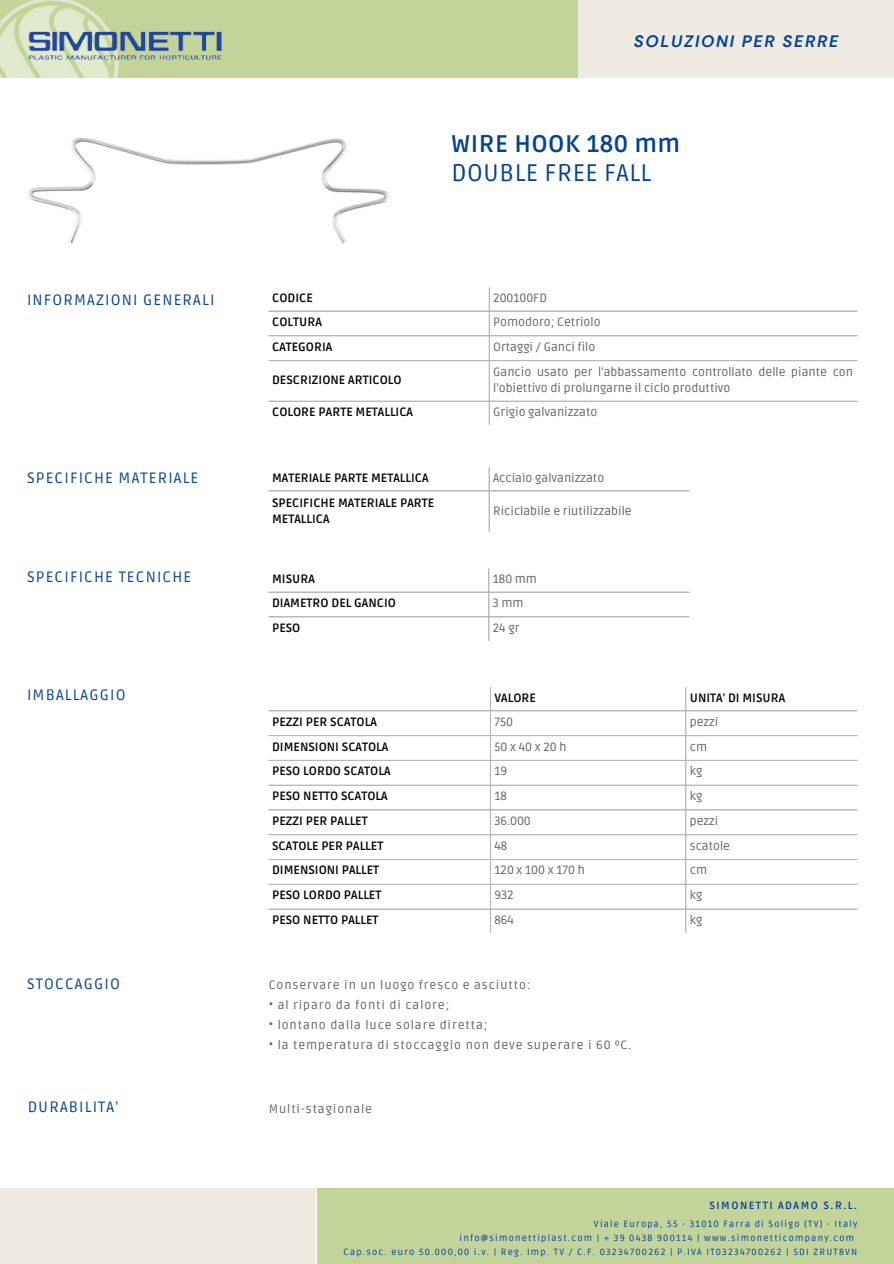
<style>
.page{position:relative;width:894px;height:1264px;background:#fff}
.page>*{position:absolute;margin:0;border:0;box-sizing:border-box;transform-origin:0 0}
.t1{font:24px "Ruda";letter-spacing:.02em;color:#044293}
.t2{font:700 24px "Ruda";letter-spacing:.02em;color:#044293}
.t3{font:italic 700 16.5px "DM Sans";letter-spacing:.1em;color:#044293}
.t4{font:15px "Ruda";letter-spacing:.075em;color:#044293}
.t5{font:700 12px/16px "Ruda";color:#000}
.t6{font:12px/16px "Ruda";color:#646361}
.t7{font:12px "Ruda";letter-spacing:.075em;color:#646361}
.t8{font:12px "Ruda";letter-spacing:.225em;color:#646361}
.t9{font:700 10.5px "Ruda";letter-spacing:.14em;color:#044293}
.t10{font:9px "Ruda";letter-spacing:.14em;color:#044293}
</style>
<div class="page">
<hr style="left:488px;top:568px;width:1px;height:73px;background:#b7b7b4">
<hr style="left:268px;top:591px;width:421px;height:1px;background:#b7b7b4">
<hr style="left:268px;top:616px;width:421px;height:1px;background:#b7b7b4">
<hr style="left:490px;top:687px;width:1px;height:245px;background:#b7b7b4">
<hr style="left:685px;top:687px;width:1px;height:245px;background:#b7b7b4">
<hr style="left:268px;top:710px;width:588px;height:1px;background:#b7b7b4">
<hr style="left:268px;top:735px;width:588px;height:1px;background:#b7b7b4">
<hr style="left:268px;top:759px;width:588px;height:2px;background:#b7b7b4">
<hr style="left:268px;top:784px;width:588px;height:1px;background:#b7b7b4">
<hr style="left:268px;top:809px;width:588px;height:1px;background:#b7b7b4">
<hr style="left:268px;top:834px;width:588px;height:1px;background:#b7b7b4">
<hr style="left:268px;top:859px;width:588px;height:1px;background:#b7b7b4">
<hr style="left:268px;top:883px;width:588px;height:1px;background:#b7b7b4">
<hr style="left:268px;top:908px;width:588px;height:1px;background:#b7b7b4">
<hr style="left:488px;top:287px;width:1px;height:138px;background:#b7b7b4">
<hr style="left:268px;top:310px;width:588px;height:1px;background:#b7b7b4">
<hr style="left:268px;top:335px;width:588px;height:1px;background:#b7b7b4">
<hr style="left:268px;top:360px;width:588px;height:1px;background:#b7b7b4">
<hr style="left:268px;top:400px;width:588px;height:2px;background:#b7b7b4">
<hr style="left:488px;top:467px;width:1px;height:64px;background:#b7b7b4">
<hr style="left:268px;top:490px;width:421px;height:1px;background:#b7b7b4">
<div style="left:317px;top:1188px;width:576px;height:75px;background:#c3d49a"></div>
<div style="left:0;top:1188px;width:316px;height:75px;background:#efebe2"></div>
<div style="left:577px;top:0;width:316px;height:77px;background:#efebe2"></div>
<div style="left:0;top:0;width:577px;height:77px;background:#c3d49a"></div>
<img style="left:0;top:0;width:120px;height:78px">
<img style="left:27px;top:26px;width:195px;height:40px">
<img style="left:28px;top:137px;width:361px;height:107px">
<p class="t3" style="left:633px;top:31px;width:206px">SOLUZIONI PER SERRE</p>
<p class="t2" style="left:451px;top:130px;width:230px">WIRE HOOK 180 mm</p>
<p class="t1" style="left:451px;top:158px;width:201px">DOUBLE FREE FALL</p>
<p class="t4" style="left:27px;top:291px;width:189px">INFORMAZIONI GENERALI</p>
<p class="t5" style="left:272px;top:290px;width:42px">CODICE</p>
<p class="t6" style="left:493px;top:290px;width:55px">200100FD</p>
<p class="t5" style="left:272px;top:314px;width:51px">COLTURA</p>
<p class="t6" style="left:493px;top:314px;width:109px">Pomodoro; Cetriolo</p>
<p class="t5" style="left:272px;top:339px;width:62px">CATEGORIA</p>
<p class="t6" style="left:493px;top:339px;width:103px">Ortaggi / Ganci filo</p>
<p class="t5" style="left:272px;top:372px;width:131px">DESCRIZIONE ARTICOLO</p>
<p class="t6" style="left:493px;top:364px;width:361px">Gancio usato per l'abbassamento controllato delle piante con l'obiettivo di prolungarne il ciclo produttivo</p>
<p class="t5" style="left:272px;top:404px;width:142px">COLORE PARTE METALLICA</p>
<p class="t6" style="left:493px;top:404px;width:105px">Grigio galvanizzato</p>
<p class="t4" style="left:27px;top:469px;width:173px">SPECIFICHE MATERIALE</p>
<p class="t5" style="left:272px;top:470px;width:158px">MATERIALE PARTE METALLICA</p>
<p class="t6" style="left:493px;top:470px;width:113px">Acciaio galvanizzato</p>
<p class="t5" style="left:272px;top:495px;width:164px">SPECIFICHE MATERIALE PARTE<br>METALLICA</p>
<p class="t6" style="left:493px;top:503px;width:140px">Riciclabile e riutilizzabile</p>
<p class="t4" style="left:27px;top:567px;width:166px">SPECIFICHE TECNICHE</p>
<p class="t5" style="left:272px;top:571px;width:44px">MISURA</p>
<p class="t6" style="left:492px;top:571px;width:46px">180 mm</p>
<p class="t5" style="left:272px;top:595px;width:125px">DIAMETRO DEL GANCIO</p>
<p class="t6" style="left:492px;top:595px;width:32px">3 mm</p>
<p class="t5" style="left:272px;top:620px;width:30px">PESO</p>
<p class="t6" style="left:492px;top:620px;width:28px">24 gr</p>
<p class="t4" style="left:27px;top:686px;width:100px">IMBALLAGGIO</p>
<p class="t5" style="left:494px;top:689px;width:43px">VALORE</p>
<p class="t5" style="left:689px;top:689px;width:97px">UNITA' DI MISURA</p>
<p class="t5" style="left:272px;top:714px;width:106px">PEZZI PER SCATOLA</p>
<p class="t6" style="left:494px;top:714px;width:20px">750</p>
<p class="t6" style="left:689px;top:714px;width:30px">pezzi</p>
<p class="t5" style="left:272px;top:738px;width:118px">DIMENSIONI SCATOLA</p>
<p class="t8" style="left:494px;top:739px;width:73px">50x40x20h</p>
<p class="t6" style="left:689px;top:738px;width:19px">cm</p>
<p class="t5" style="left:272px;top:763px;width:120px">PESO LORDO SCATOLA</p>
<p class="t6" style="left:494px;top:763px;width:14px">19</p>
<p class="t6" style="left:689px;top:763px;width:14px">kg</p>
<p class="t5" style="left:272px;top:788px;width:117px">PESO NETTO SCATOLA</p>
<p class="t6" style="left:494px;top:788px;width:14px">18</p>
<p class="t6" style="left:689px;top:788px;width:14px">kg</p>
<p class="t5" style="left:272px;top:813px;width:97px">PEZZI PER PALLET</p>
<p class="t6" style="left:494px;top:813px;width:38px">36.000</p>
<p class="t6" style="left:689px;top:813px;width:30px">pezzi</p>
<p class="t5" style="left:272px;top:838px;width:113px">SCATOLE PER PALLET</p>
<p class="t6" style="left:494px;top:838px;width:14px">48</p>
<p class="t6" style="left:689px;top:838px;width:42px">scatole</p>
<p class="t5" style="left:272px;top:862px;width:109px">DIMENSIONI PALLET</p>
<p class="t6" style="left:494px;top:862px;width:92px">120 x 100 x 170 h</p>
<p class="t6" style="left:689px;top:862px;width:19px">cm</p>
<p class="t5" style="left:272px;top:887px;width:111px">PESO LORDO PALLET</p>
<p class="t6" style="left:494px;top:887px;width:21px">932</p>
<p class="t6" style="left:689px;top:887px;width:14px">kg</p>
<p class="t5" style="left:272px;top:912px;width:108px">PESO NETTO PALLET</p>
<p class="t6" style="left:494px;top:912px;width:21px">864</p>
<p class="t6" style="left:689px;top:912px;width:14px">kg</p>
<p class="t4" style="left:27px;top:974px;width:94px">STOCCAGGIO</p>
<p class="t7" style="left:268px;top:977px;width:263px">Conservare in un luogo fresco e asciutto:</p>
<p class="t7" style="left:268px;top:997px;width:182px">• al riparo da fonti di calore;</p>
<p class="t7" style="left:268px;top:1017px;width:220px">• lontano dalla luce solare diretta;</p>
<p class="t7" style="left:268px;top:1037px;width:364px">• la temperatura di stoccaggio non deve superare i 60 ºC.</p>
<p class="t4" style="left:28px;top:1098px;width:92px">DURABILITA'</p>
<p class="t7" style="left:268px;top:1101px;width:105px">Multi-stagionale</p>
<p class="t9" style="left:709px;top:1199px;width:149px">SIMONETTI ADAMO S.R.L.</p>
<p class="t10" style="left:593px;top:1218px;width:265px">Viale Europa, 55 - 31010 Farra di Soligo (TV) - Italy</p>
<p class="t10" style="left:459px;top:1232px;width:396px">info@simonettiplast.com | + 39 0438 900114 | www.simonetticompany.com</p>
<p class="t10" style="left:343px;top:1246px;width:515px">Cap.soc. euro 50.000,00 i.v. | Reg. Imp. TV / C.F. 03234700262 | P.IVA IT03234700262 | SDI ZRUT8VN</p>
</div>
